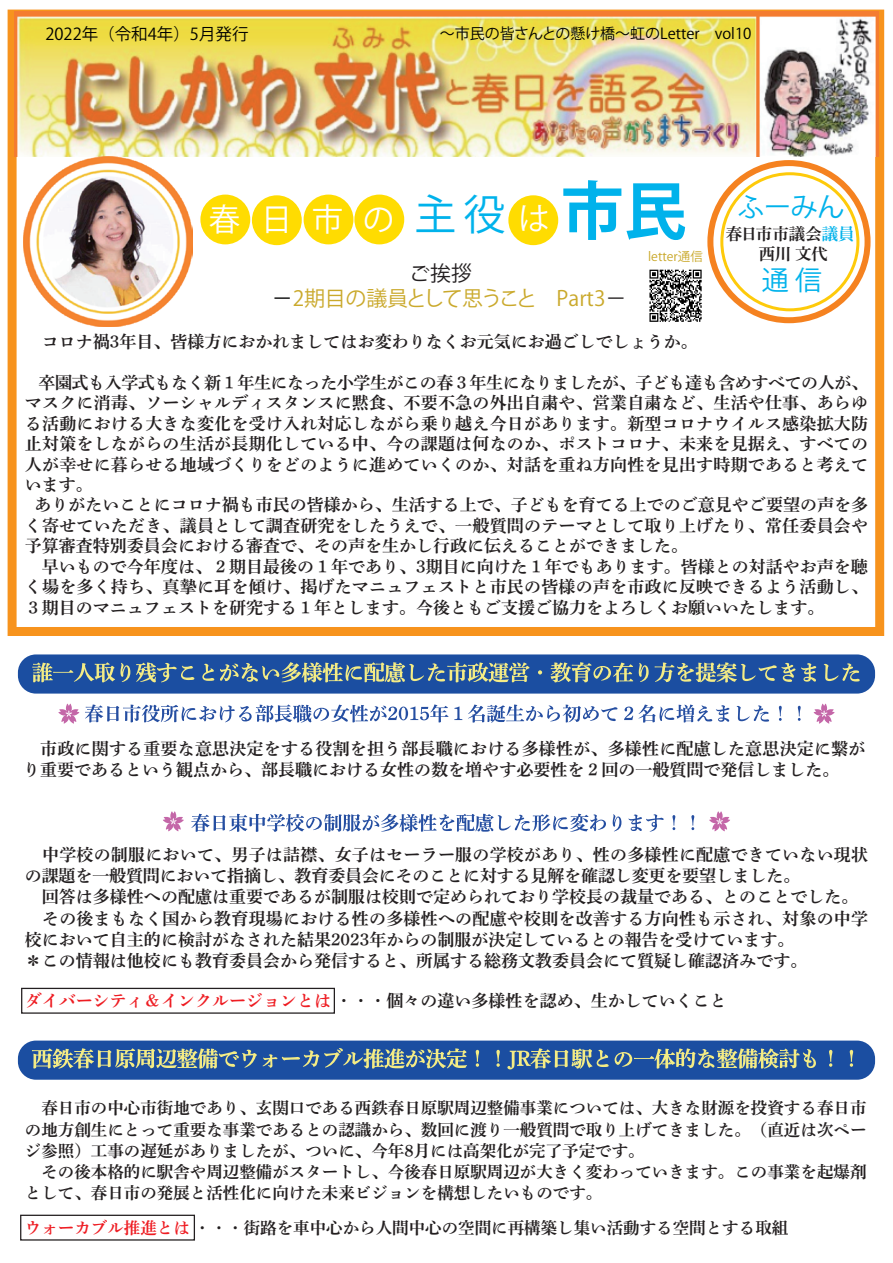
<style>
.page{position:relative;width:893px;height:1263px;background:#fff}
.page>*{position:absolute;margin:0;border:0;box-sizing:border-box;transform-origin:0 0}
.t1{font:31.5px "Koz Go Pr 6 N";color:#fff}
.t2{font:27px "Koz Go Pr 6 N";color:#00b2eb}
.t3{font:21px/25.2px "Koz Go Pr 6 N";letter-spacing:-.02em;color:#caa92c}
.t4{font:16.95px/21.3px "DNP Shuei Min Pr 6 B";color:#231f20}
.t5{font:16.95px "DNP Shuei Min Pr 6 B";letter-spacing:-.025em;color:#231f20}
.t6{font:16.5px/21.3px "DNP Shuei Min Pr 6 B";color:#231f20}
.t7{font:16.5px "Koz Go Pr 6 N";color:#000}
.t8{font:15px "Koz Go Pr 6 N";color:#000}
.t9{font:12.45px "Koz Go Pr 6 N";color:#caa92c}
.s1{font-size:42px;color:#00b2eb}
.s2{font-weight:700;font-size:63px;color:#00b2eb}
.s3{color:#231f20}
.s4{color:#000}
.s5{color:#00b2eb}
.s6{color:#ee1d23}
</style>
<div class="page">
<div style="left:18px;top:654px;width:857px;height:40px;background:#1b4ea1;border-radius:18px"></div>
<div style="left:18px;top:1040px;width:857px;height:40px;background:#1b4ea1;border-radius:18px"></div>
<div style="left:21px;top:988px;width:314px;height:26px;border:1px solid #231f20"></div>
<div style="left:20px;top:1215px;width:175px;height:25px;border:1px solid #231f20"></div>
<div style="left:8px;top:10px;width:876px;height:626px;border:9px solid #f7931d"></div>
<img style="left:14px;top:11px;width:864px;height:145px">
<div style="left:200px;top:195px;width:50px;height:49px;background:#ffdc01;border-radius:50%"></div>
<div style="left:354px;top:195px;width:50px;height:49px;background:#ffdc01;border-radius:50%"></div>
<div style="left:304px;top:195px;width:49px;height:49px;background:#ffdc01;border-radius:50%"></div>
<div style="left:508px;top:195px;width:50px;height:50px;background:#ffdc01;border-radius:50%"></div>
<div style="left:252px;top:195px;width:50px;height:50px;background:#ffdc01;border-radius:50%"></div>
<img style="left:23px;top:157px;width:170px;height:169px">
<svg style="left:32px;top:662px;width:98px;height:20px"></svg>
<svg style="left:136px;top:662px;width:58px;height:20px"></svg>
<svg style="left:202px;top:664px;width:12px;height:17px"></svg>
<svg style="left:220px;top:662px;width:309px;height:20px"></svg>
<svg style="left:538px;top:670px;width:4px;height:4px"></svg>
<svg style="left:551px;top:662px;width:82px;height:20px"></svg>
<svg style="left:639px;top:663px;width:10px;height:19px"></svg>
<svg style="left:655px;top:662px;width:140px;height:20px"></svg>
<svg style="left:801px;top:663px;width:15px;height:19px"></svg>
<svg style="left:824px;top:663px;width:36px;height:18px"></svg>
<svg style="left:32px;top:1048px;width:225px;height:21px"></svg>
<svg style="left:263px;top:1048px;width:204px;height:20px"></svg>
<svg style="left:476px;top:1050px;width:3px;height:17px"></svg>
<svg style="left:496px;top:1050px;width:4px;height:17px"></svg>
<svg style="left:507px;top:1048px;width:102px;height:21px"></svg>
<svg style="left:615px;top:1048px;width:201px;height:20px"></svg>
<svg style="left:829px;top:1050px;width:3px;height:17px"></svg>
<svg style="left:850px;top:1050px;width:3px;height:17px"></svg>
<svg style="left:191px;top:814px;width:415px;height:18px"></svg>
<svg style="left:613px;top:814px;width:8px;height:17px"></svg>
<svg style="left:628px;top:814px;width:36px;height:18px"></svg>
<svg style="left:672px;top:815px;width:3px;height:15px"></svg>
<svg style="left:691px;top:815px;width:3px;height:15px"></svg>
<svg style="left:163px;top:811px;width:21px;height:20px"></svg>
<svg style="left:709px;top:811px;width:21px;height:20px"></svg>
<svg style="left:85px;top:704px;width:363px;height:19px"></svg>
<svg style="left:454px;top:706px;width:8px;height:14px"></svg>
<svg style="left:468px;top:704px;width:149px;height:19px"></svg>
<svg style="left:624px;top:704px;width:105px;height:19px"></svg>
<svg style="left:737px;top:705px;width:32px;height:17px"></svg>
<svg style="left:779px;top:706px;width:3px;height:15px"></svg>
<svg style="left:798px;top:706px;width:3px;height:15px"></svg>
<svg style="left:58px;top:703px;width:21px;height:21px"></svg>
<svg style="left:813px;top:703px;width:22px;height:21px"></svg>
<svg style="left:649px;top:160px;width:221px;height:163px"></svg>
<p class="t7" style="left:45px;top:24px;width:205px">2022年（令和4年）5月発行</p>
<p class="t8" style="left:440px;top:25px;width:313px">～市民の皆さんとの懸け橋～虹のLetter　vol10</p>
<h1 class="t1" style="left:209px;top:202px;width:479px">春 日 市の <span class="s1">主役</span>は<span class="s2">市民</span></h1>
<p class="t3" style="left:272px;top:261px;width:267px;text-indent:137px"><span class="s3">ご挨拶<br></span><span class="s4">－</span>2期目の議員として思うこと</p>
<p class="t3" style="left:556px;top:286px;width:72px">Part3<span class="s3">－</span></p>
<p class="t9" style="left:648px;top:250px;width:56px">letter通信</p>
<h2 class="t2" style="left:737px;top:192px;width:109px">ふーみん</h2>
<p class="t6" style="left:726px;top:225px;width:130px;line-height:19.8px">春日市市議会<span class="s5">議員</span>　　西川 文代</p>
<h2 class="t2" style="left:762px;top:265px;width:62px">通 信</h2>
<p class="t4" style="left:25px;top:332px;width:674px">　コロナ禍3年目、皆様方におかれましてはお変わりなくお元気にお過ごしでしょうか。</p>
<p class="t5" style="left:38px;top:373px;width:831px">卒園式も入学式もなく新１年生になった小学生がこの春３年生になりましたが、子ども達も含めすべての人が、</p>
<p class="t4" style="left:25px;top:393px;width:845px">マスクに消毒、ソーシャルディスタンスに黙食、不要不急の外出自粛や、営業自粛など、生活や仕事、あらゆ</p>
<p class="t4" style="left:25px;top:413px;width:845px">る活動における大きな変化を受け入れ対応しながら乗り越え今日があります。新型コロナウイルス感染拡大防</p>
<p class="t4" style="left:25px;top:434px;width:845px">止対策をしながらの生活が長期化している中、今の課題は何なのか、ポストコロナ、未来を見据え、すべての</p>
<p class="t4" style="left:25px;top:454px;width:845px">人が幸せに暮らせる地域づくりをどのように進めていくのか、対話を重ね方向性を見出す時期であると考えて</p>
<p class="t4" style="left:25px;top:474px;width:70px">います。</p>
<p class="t4" style="left:35px;top:495px;width:835px">ありがたいことにコロナ禍も市民の皆様から、生活する上で、子どもを育てる上でのご意見やご要望の声を多</p>
<p class="t4" style="left:25px;top:515px;width:845px">く寄せていただき、議員として調査研究をしたうえで、一般質問のテーマとして取り上げたり、常任委員会や</p>
<p class="t4" style="left:25px;top:536px;width:665px">予算審査特別委員会における審査で、その声を生かし行政に伝えることができました。</p>
<p class="t4" style="left:25px;top:556px;width:844px">　早いもので今年度は、２期目最後の１年であり、3期目に向けた１年でもあります。皆様との対話やお声を聴</p>
<p class="t4" style="left:25px;top:577px;width:845px">く場を多く持ち、真摯に耳を傾け、掲げたマニュフェストと市民の皆様の声を市政に反映できるよう活動し、</p>
<p class="t4" style="left:25px;top:597px;width:801px">３期目のマニュフェストを研究する１年とします。今後ともご支援ご協力をよろしくお願いいたします。</p>
<p class="t4" style="left:23px;top:738px;width:844px">　市政に関する重要な意思決定をする役割を担う部長職における多様性が、多様性に配慮した意思決定に繋がり重要であるという観点から、部長職における女性の数を増やす必要性を２回の一般質問で発信しました。</p>
<p class="t4" style="left:25px;top:844px;width:845px">　中学校の制服において、男子は詰襟、女子はセーラー服の学校があり、性の多様性に配慮できていない現状の課題を一般質問において指摘し、教育委員会にそのことに対する見解を確認し変更を要望しました。<br>　回答は多様性への配慮は重要であるが制服は校則で定められており学校長の裁量である、とのことでした。　その後まもなく国から教育現場における性の多様性への配慮や校則を改善する方向性も示され、対象の中学校において自主的に検討がなされた結果2023年からの制服が決定しているとの報告を受けています。<br>＊この情報は他校にも教育委員会から発信すると、所属する総務文教委員会にて質疑し確認済みです。</p>
<p class="t4" style="left:25px;top:990px;width:720px"><span class="s6">ダイバーシティ＆インクルージョンとは</span> ・・・個々の違い多様性を認め、生かしていくこと　</p>
<p class="t6" style="left:25px;top:1098px;width:843px">　春日市の中心市街地であり、玄関口である西鉄春日原駅周辺整備事業については、大きな財源を投資する春日市の地方創生にとって重要な事業であるとの認識から、数回に渡り一般質問で取り上げてきました。（直近は次ページ参照）工事の遅延がありましたが、ついに、今年8月には高架化が完了予定です。<br>　その後本格的に駅舎や周辺整備がスタートし、今後春日原駅周辺が大きく変わっていきます。この事業を起爆剤として、春日市の発展と活性化に向けた未来ビジョンを構想したいものです。</p>
<p class="t6" style="left:25px;top:1217px;width:765px"><span class="s6">ウォーカブル推進とは</span> ・・・街路を車中心から人間中心の空間に再構築し集い活動する空間とする取組</p>
</div>
